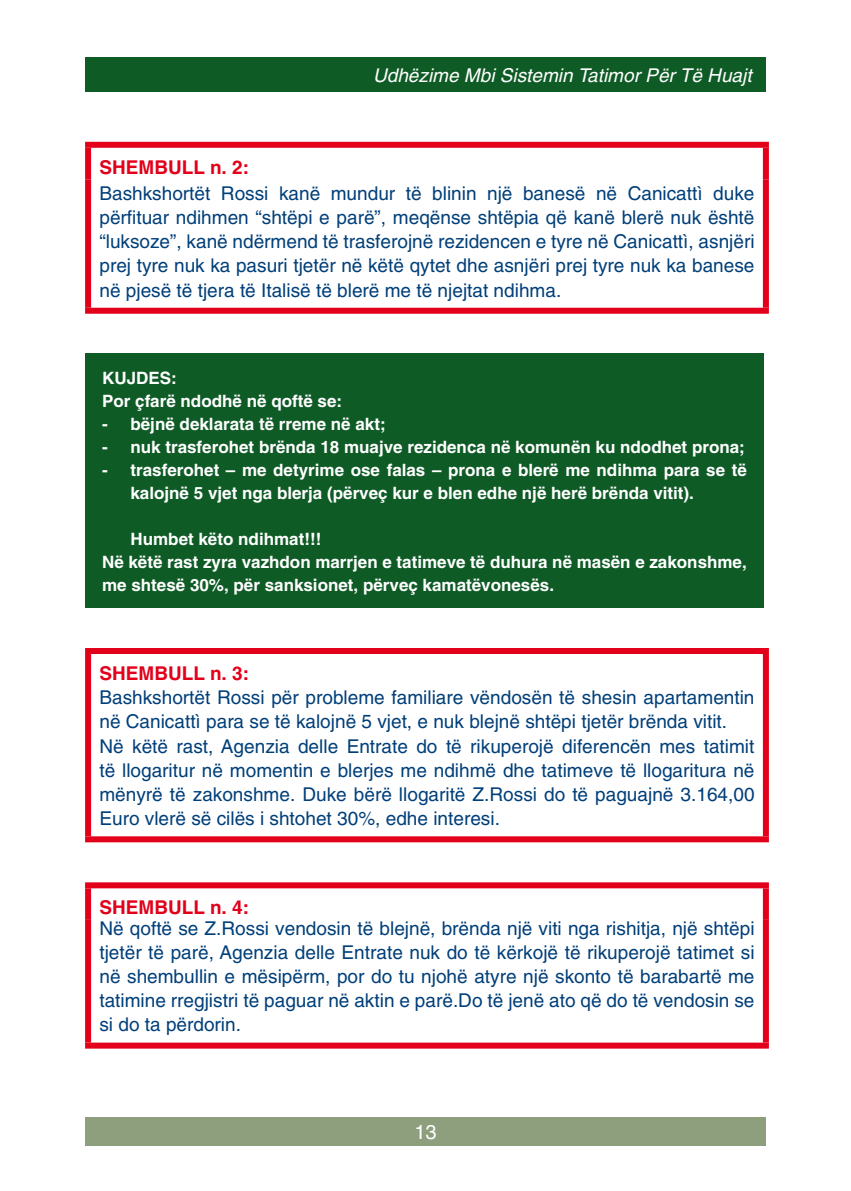
<style>
.page{position:relative;width:851px;height:1191px;background:#fff}
.page>*{position:absolute;margin:0;border:0;box-sizing:border-box;transform-origin:0 0}
.t1{font:20px "Helvetica";color:#fff}
.t2{font:19px/24.2px "Helvetica";color:#003f79;text-align:justify}
.t3{font:italic 19px "Helvetica";color:#fff}
.t4{font:700 19px "Helvetica";color:#e2001a}
.t5{font:700 17px/23px "Helvetica";color:#fff}
</style>
<div class="page">
<div style="left:85px;top:57px;width:680px;height:35px;background:#0f5b26"></div>
<div style="left:85px;top:1117px;width:680px;height:28px;background:#8d9f7c"></div>
<div style="left:85px;top:142px;width:683px;height:6px;background:#e2001a"></div>
<div style="left:85px;top:308px;width:683px;height:6px;background:#e2001a"></div>
<div style="left:85px;top:148px;width:6px;height:31px;background:#e2001a"></div>
<div style="left:85px;top:179px;width:6px;height:129px;background:#e2001a"></div>
<div style="left:762px;top:148px;width:6px;height:31px;background:#e2001a"></div>
<div style="left:762px;top:179px;width:6px;height:129px;background:#e2001a"></div>
<div style="left:85px;top:354px;width:678px;height:254px;background:#0f5b26"></div>
<div style="left:85px;top:648px;width:683px;height:6px;background:#e2001a"></div>
<div style="left:85px;top:836px;width:683px;height:6px;background:#e2001a"></div>
<div style="left:85px;top:654px;width:6px;height:182px;background:#e2001a"></div>
<div style="left:762px;top:654px;width:6px;height:182px;background:#e2001a"></div>
<div style="left:85px;top:882px;width:683px;height:6px;background:#e2001a"></div>
<div style="left:85px;top:1042px;width:683px;height:6px;background:#e2001a"></div>
<div style="left:85px;top:888px;width:6px;height:32px;background:#e2001a"></div>
<div style="left:85px;top:920px;width:6px;height:122px;background:#e2001a"></div>
<div style="left:762px;top:888px;width:6px;height:32px;background:#e2001a"></div>
<div style="left:762px;top:920px;width:6px;height:122px;background:#e2001a"></div>
<p class="t3" style="left:373px;top:64px;width:380px">Udhëzime Mbi Sistemin Tatimor Për Të Huajt</p>
<p class="t4" style="left:99px;top:155px;width:28px">SHEMB</p>
<p class="t4" style="left:168px;top:155px;width:82px">ULL n. 2:</p>
<p class="t2" style="left:99px;top:181px;width:656px">Bashkshortët Rossi kanë mundur të blinin një banesë në Canicattì duke përfituar ndihmen “shtëpi e parë”, meqënse shtëpia që kanë blerë nuk është “luksoze”, kanë ndërmend të trasferojnë rezidencen e tyre në Canicattì, asnjëri prej tyre nuk ka pasuri tjetër në këtë qytet dhe asnjëri prej tyre nuk ka banese në pjesë të tjera të Italisë të blerë me të njejtat ndihma.</p>
<p class="t5" style="left:102px;top:366px;width:241px;text-indent:58px">S:<br>Por çfarë ndodhë në qoftë se:</p>
<p class="t5" style="left:102px;top:412px;width:285px">- bëjnë deklarata të rreme në akt;</p>
<p class="t5" style="left:102px;top:435px;width:644px">- nuk trasferohet brënda 18 muajve rezidenca në komunën ku ndodhet prona;</p>
<p class="t5" style="left:130px;top:458px;width:617px;text-indent:-28px">- trasferohet – me detyrime ose falas – prona e blerë me ndihma para se të kalojnë 5 vjet nga blerja (përveç kur e blen edhe një herë brënda vitit).</p>
<p class="t5" style="left:102px;top:527px;width:646px;text-indent:28px">Humbet këto ndihmat!!!<br>Në këtë rast zyra vazhdon marrjen e tatimeve të duhura në masën e zakonshme, me shtesë 30%, për sanksionet, përveç kamatëvonesës.</p>
<p class="t5" style="left:102px;top:366px;width:37px">KUJDE</p>
<p class="t4" style="left:99px;top:661px;width:28px">SHEMB</p>
<p class="t4" style="left:168px;top:661px;width:82px">ULL n. 3:</p>
<p class="t2" style="left:99px;top:685px;width:656px;text-align:left">Bashkshortët Rossi për probleme familiare vëndosën të shesin apartamentin në Canicattì para se të kalojnë 5 vjet, e nuk blejnë shtëpi tjetër brënda vitit.<br>Në këtë rast, Agenzia delle Entrate do të rikuperojë diferencën mes tatimit të llogaritur në momentin e blerjes me ndihmë dhe tatimeve të llogaritura në mënyrë të zakonshme. Duke bërë llogaritë Z.Rossi do të paguajnë 3.164,00<br>Euro vlerë së cilës i shtohet 30%, edhe interesi.</p>
<p class="t4" style="left:99px;top:896px;width:28px">SHEMB</p>
<p class="t4" style="left:168px;top:896px;width:82px">ULL n. 4:</p>
<p class="t2" style="left:99px;top:915px;width:656px">Në qoftë se Z.Rossi vendosin të blejnë, brënda një viti nga rishitja, një shtëpi tjetër të parë, Agenzia delle Entrate nuk do të kërkojë të rikuperojë tatimet si në shembullin e mësipërm, por do tu njohë atyre një skonto të barabartë me tatimine rregjistri të paguar në aktin e parë.Do të jenë ato që do të vendosin se si do ta përdorin.</p>
<p class="t1" style="left:414px;top:1120px;width:24px">13</p>
</div>
